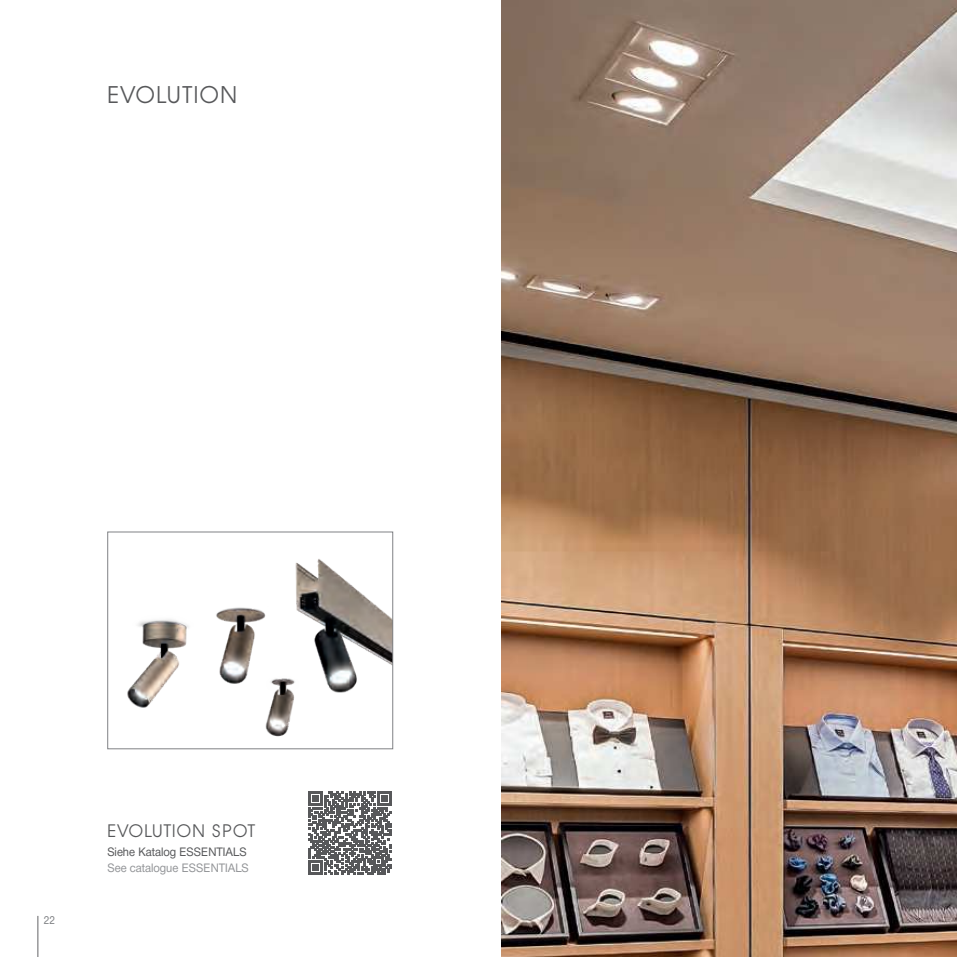
<style>
.page{position:relative;width:957px;height:957px;background:#fff}
.page>*{position:absolute;margin:0;border:0;box-sizing:border-box;transform-origin:0 0}
.t1{font:24px "Avant Garde Two BQ";letter-spacing:.05em;color:#57585a}
.t2{font:18px "Avant Garde Two BQ";letter-spacing:.05em;color:#57585a}
.t3{font:12px "Neue Helvetica BQ";color:#57585a;scale:.95 1}
.t4{font:12px "Neue Helvetica BQ";color:#939598;scale:.95 1}
.t5{font:11.25px "Neue Helvetica BQ";color:#808285;scale:.9 1}
</style>
<div class="page">
<img style="left:502px;top:0;width:455px;height:957px">
<svg style="left:309px;top:791px;width:82px;height:83px"></svg>
<hr style="left:38px;top:916px;width:1px;height:41px;background:#636366">
<img style="left:265px;top:708px;width:28px;height:29px">
<img style="left:127px;top:559px;width:264px;height:149px">
<div style="left:108px;top:532px;width:285px;height:217px;border:1px solid #808285"></div>
<h1 class="t1" style="left:108px;top:81px;width:131px">EVOLUTION</h1>
<p class="t5" style="left:44px;top:913px;width:14px">22</p>
<h2 class="t2" style="left:108px;top:821px;width:149px">EVOLUTION SPOT</h2>
<p class="t3" style="left:108px;top:844px;width:148px">Siehe Katalog ESSENTIALS</p>
<p class="t4" style="left:108px;top:860px;width:150px">See catalogue ESSENTIALS</p>
</div>
